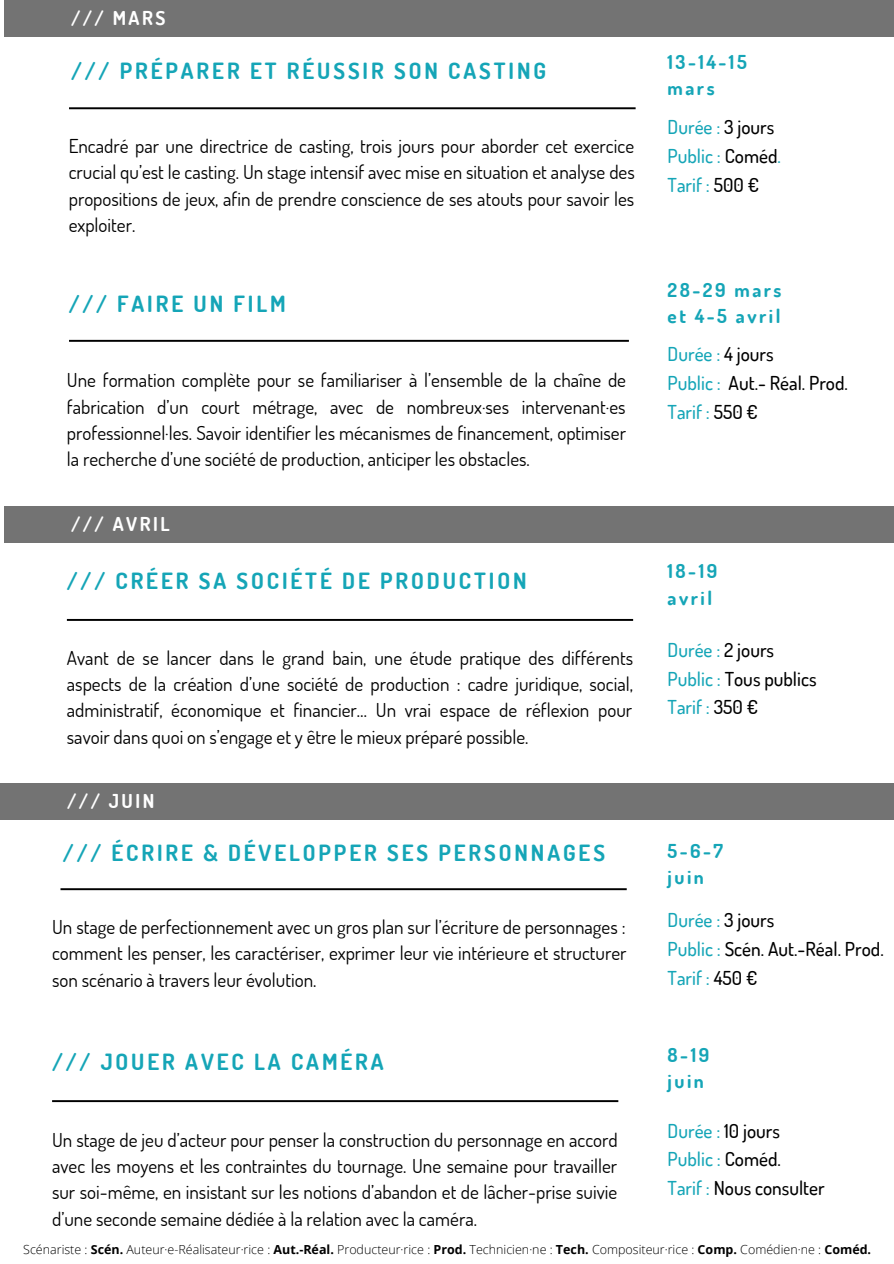
<style>
.page{position:relative;width:894px;height:1264px;background:#fff}
.page>*{position:absolute;margin:0;border:0;box-sizing:border-box;transform-origin:0 0}
.t1{font:700 22.35px "Dosis";letter-spacing:.13em;color:#15a5b7}
.t2{font:19.2px/26.4px "Dosis";color:#000;text-align:justify}
.t3{font:500 19.2px/28.8px "Dosis";color:#000}
.t4{font:700 19.2px/26.4px "Dosis";letter-spacing:.13em;color:#15a5b7}
.t5{font:500 19.2px/28.8px "Dosis";color:#15a5b7}
.t6{font:700 19.2px "Dosis";letter-spacing:.13em;color:#fff}
.t7{font:300 12.45px "Open Sans";color:#000}
.s1{color:#000}
.s2{color:#15a5b7}
.s3{font-weight:700}
</style>
<div class="page">
<div style="left:4px;top:0;width:889px;height:37px;background:#737373"></div>
<svg style="left:69px;top:107px;width:566px;height:2px"></svg>
<div style="left:4px;top:506px;width:889px;height:37px;background:#737373"></div>
<svg style="left:67px;top:619px;width:566px;height:2px"></svg>
<svg style="left:69px;top:340px;width:559px;height:2px"></svg>
<div style="left:0;top:783px;width:893px;height:37px;background:#737373"></div>
<svg style="left:60px;top:888px;width:566px;height:2px"></svg>
<svg style="left:52px;top:1100px;width:566px;height:2px"></svg>
<p class="t6" style="left:71px;top:6px;width:96px">/// MARS</p>
<p class="t1" style="left:71px;top:56px;width:476px">/// PRÉPARER ET RÉUSSIR SON CASTING</p>
<p class="t2" style="left:69px;top:132px;width:567px">Encadré par une directrice de casting, trois jours pour aborder cet exercice crucial qu’est le casting. Un stage intensif avec mise en situation et analyse des propositions de jeux, afin de prendre conscience de ses atouts pour savoir les exploiter.</p>
<p class="t1" style="left:69px;top:289px;width:218px">/// FAIRE UN FILM</p>
<p class="t2" style="left:67px;top:366px;width:560px">Une formation complète pour se familiariser à l’ensemble de la chaîne de fabrication d’un court métrage, avec de nombreux·ses intervenant·es professionnel·les. Savoir identifier les mécanismes de financement, optimiser la recherche d’une société de production, anticiper les obstacles.</p>
<p class="t6" style="left:71px;top:511px;width:100px">/// AVRIL</p>
<p class="t1" style="left:67px;top:566px;width:461px">/// CRÉER SA SOCIÉTÉ DE PRODUCTION</p>
<p class="t2" style="left:67px;top:644px;width:567px">Avant de se lancer dans le grand bain, une étude pratique des différents aspects de la création d’une société de production : cadre juridique, social, administratif, économique et financier… Un vrai espace de réflexion pour savoir dans quoi on s’engage et y être le mieux préparé possible.</p>
<p class="t6" style="left:67px;top:788px;width:89px">/// JUIN</p>
<p class="t1" style="left:63px;top:838px;width:543px">/// ÉCRIRE &amp; DÉVELOPPER SES PERSONNAGES</p>
<p class="t2" style="left:52px;top:913px;width:576px">Un stage de perfectionnement avec un gros plan sur l’écriture de personnages : comment les penser, les caractériser, exprimer leur vie intérieure et structurer son scénario à travers leur évolution.</p>
<p class="t1" style="left:52px;top:1047px;width:333px">/// JOUER AVEC LA CAMÉRA</p>
<p class="t2" style="left:52px;top:1125px;width:567px">Un stage de jeu d’acteur pour penser la construction du personnage en accord avec les moyens et les contraintes du tournage. Une semaine pour travailler sur soi-même, en insistant sur les notions d’abandon et de lâcher-prise suivie d’une seconde semaine dédiée à la relation avec la caméra.</p>
<p class="t4" style="left:667px;top:48px;width:81px">13-14-15 mars</p>
<p class="t5" style="left:667px;top:112px;width:115px">Durée : <span class="s1">3 jours<br></span>Public : <span class="s1">Coméd</span>.<br>Tarif : <span class="s1">500 €</span></p>
<p class="t4" style="left:667px;top:276px;width:115px">28-29 mars et 4-5 avril</p>
<p class="t3" style="left:667px;top:339px;width:182px"><span class="s2">Durée :</span> 4 jours<br><span class="s2">Public :</span> Aut.- Réal. Prod.<br><span class="s2">Tarif :</span> 550 €</p>
<p class="t4" style="left:667px;top:557px;width:51px">18-19 avril</p>
<p class="t3" style="left:667px;top:635px;width:150px"><span class="s2">Durée :</span> 2 jours<br><span class="s2">Public :</span> Tous publics<br><span class="s2">Tarif :</span> 350 €</p>
<p class="t4" style="left:667px;top:837px;width:57px">5-6-7 juin</p>
<p class="t3" style="left:667px;top:905px;width:218px"><span class="s2">Durée :</span> 3 jours<br><span class="s2">Public :</span> Scén. Aut.-Réal. Prod.<br><span class="s2">Tarif :</span> 450 €</p>
<p class="t4" style="left:667px;top:1041px;width:43px">8-19 juin</p>
<p class="t3" style="left:667px;top:1115px;width:159px"><span class="s2">Durée :</span> 10 jours<br><span class="s2">Public :</span> Coméd.<br><span class="s2">Tarif :</span> Nous consulter</p>
<p class="t7" style="left:23px;top:1240px;width:849px">Scénariste : <span class="s3">Scén.</span> Auteur·e-Réalisateur·rice : <span class="s3">Aut.-Réal.</span> Producteur·rice : <span class="s3">Prod.</span> Technicien·ne : <span class="s3">Tech.</span> Compositeur·rice : <span class="s3">Comp.</span> Comédien·ne : <span class="s3">Coméd.</span></p>
</div>
